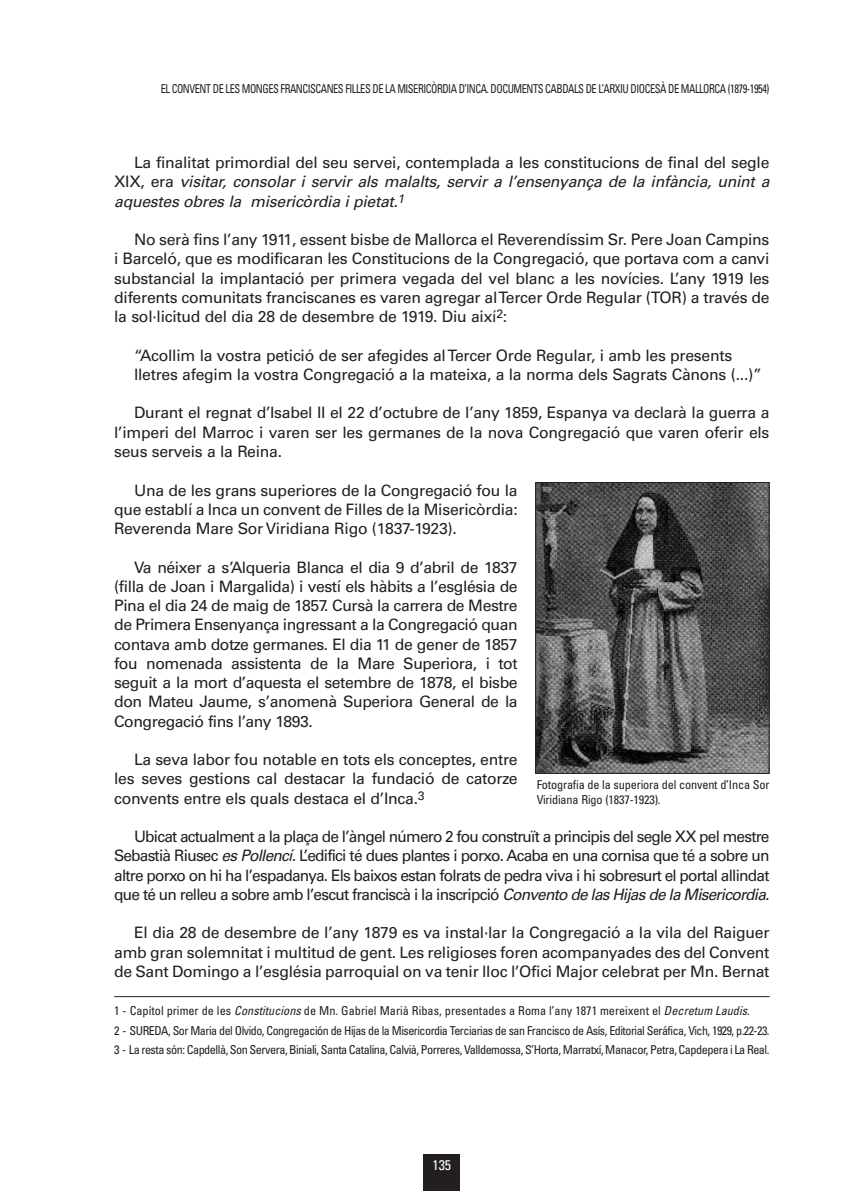
<style>
.page{position:relative;width:844px;height:1191px;background:#fff}
.page>*{position:absolute;margin:0;border:0;box-sizing:border-box;transform-origin:0 0}
.t1{font:15.75px/19.2px "Univers";letter-spacing:-.015em;color:#231f20;text-align:justify}
.t2{font:italic 15.75px/19.2px "Univers";letter-spacing:-.015em;color:#231f20;text-align:justify}
.t3{font:condensed 14px "Univers";color:#fff}
.t4{font:condensed 12.25px/19.2px "Univers";letter-spacing:-.04em;color:#231f20}
.t5{font:condensed 12.25px "Univers";letter-spacing:-.04em;color:#231f20;scale:.85 1}
.t6{font:condensed 12.25px/14.7px "Univers";letter-spacing:-.015em;color:#231f20}
.s1{font-style:normal}
.s2{font-style:italic}
</style>
<div class="page">
<div style="left:423px;top:1154px;width:37px;height:37px;background:#231f20"></div>
<img style="left:537px;top:484px;width:230px;height:288px">
<div style="left:535px;top:482px;width:234px;height:292px;border:1px solid #231f20"></div>
<hr style="left:114px;top:996px;width:655px;height:1px;background:#231f20">
<p class="t5" style="left:161px;top:84px;width:717px">EL CONVENT DE LES MONGES FRANCISCANES FILLES DE LA MISERICÒRDIA D’INCA. DOCUMENTS CABDALS DE L’ARXIU DIOCESÀ DE MALLORCA (1879-1954)</p>
<p class="t2" style="left:114px;top:154px;width:656px;text-indent:20px"><span class="s1">La finalitat primordial del seu servei, contemplada a les constitucions de final del segle XIX, era</span> visitar, consolar i servir als malalts, servir a l’ensenyança de la infància, unint a aquestes obres la misericòrdia i pietat.<sup>1</sup></p>
<p class="t1" style="left:114px;top:231px;width:656px;text-indent:20px">No serà fins l’any 1911, essent bisbe de Mallorca el Reverendíssim Sr. Pere Joan Campins i Barceló, que es modificaran les Constitucions de la Congregació, que portava com a canvi substancial la implantació per primera vegada del vel blanc a les novícies. L’any 1919 les diferents comunitats franciscanes es varen agregar alTercer Orde Regular (TOR) a través de la sol·licitud del dia 28 de desembre de 1919. Diu així<sup>2</sup>:</p>
<p class="t1" style="left:134px;top:347px;width:629px">“Acollim la vostra petició de ser afegides alTercer Orde Regular, i amb les presents lletres afegim la vostra Congregació a la mateixa, a la norma dels Sagrats Cànons (...)”</p>
<p class="t1" style="left:114px;top:405px;width:656px;text-indent:20px">Durant el regnat d’Isabel II el 22 d’octubre de l’any 1859, Espanya va declarà la guerra a l’imperi del Marroc i varen ser les germanes de la nova Congregació que varen oferir els seus serveis a la Reina.</p>
<p class="t1" style="left:114px;top:482px;width:405px;text-indent:20px">Una de les grans superiores de la Congregació fou la que establí a Inca un convent de Filles de la Misericòrdia:<br>Reverenda Mare Sor Viridiana Rigo (1837-1923).</p>
<p class="t1" style="left:114px;top:559px;width:405px;text-indent:20px">Va néixer a s’Alqueria Blanca el dia 9 d’abril de 1837 (filla de Joan i Margalida) i vestí els hàbits a l’església de Pina el dia 24 de maig de 1857. Cursà la carrera de Mestre de Primera Ensenyança ingressant a la Congregació quan contava amb dotze germanes. El dia 11 de gener de 1857 fou nomenada assistenta de la Mare Superiora, i tot seguit a la mort d’aquesta el setembre de 1878, el bisbe don Mateu Jaume, s’anomenà Superiora General de la Congregació fins l’any 1893.</p>
<p class="t1" style="left:114px;top:751px;width:405px;text-indent:20px">La seva labor fou notable en tots els conceptes, entre les seves gestions cal destacar la fundació de catorze convents entre els quals destaca el d’Inca.<sup>3</sup></p>
<p class="t1" style="left:114px;top:828px;width:656px;text-indent:20px">Ubicat actualment a la plaça de l’àngel número 2 fou construït a principis del segle XX pel mestre Sebastià Riusec <span class="s2">es Pollencí.</span> L’edifici té dues plantes i porxo. Acaba en una cornisa que té a sobre un altre porxo on hi ha l’espadanya. Els baixos estan folrats de pedra viva i hi sobresurt el portal allindat que té un relleu a sobre amb l’escut franciscà i la inscripció <span class="s2">Convento de las Hijas de la Misericordia.</span></p>
<p class="t1" style="left:114px;top:924px;width:656px;text-indent:20px">El dia 28 de desembre de l’any 1879 es va instal·lar la Congregació a la vila del Raiguer amb gran solemnitat i multitud de gent. Les religioses foren acompanyades des del Convent de Sant Domingo a l’església parroquial on va tenir lloc l’Ofici Major celebrat per Mn. Bernat</p>
<p class="t6" style="left:536px;top:778px;width:234px">Fotografia de la superiora del convent d’Inca Sor<br>Viridiana Rigo (1837-1923).</p>
<p class="t4" style="left:114px;top:1002px;width:656px">1 - Capítol primer de les <span class="s2">Constitucions</span> de Mn. Gabriel Marià Ribas, presentades a Roma l’any 1871 mereixent el <span class="s2">Decretum Laudis</span>.<br>2 - SUREDA, Sor Maria del Olvido, Congregación de Hijas de la Misericordia Terciarias de san Francisco de Asís, Editorial Seráfica, Vich, 1929, p.22-23.<br>3 - La resta són: Capdellà, Son Servera, Biniali, Santa Catalina, Calvià, Porreres, Valldemossa, S’Horta, Marratxí, Manacor, Petra, Capdepera i La Real.</p>
<p class="t3" style="left:432px;top:1160px;width:20px">135</p>
</div>
